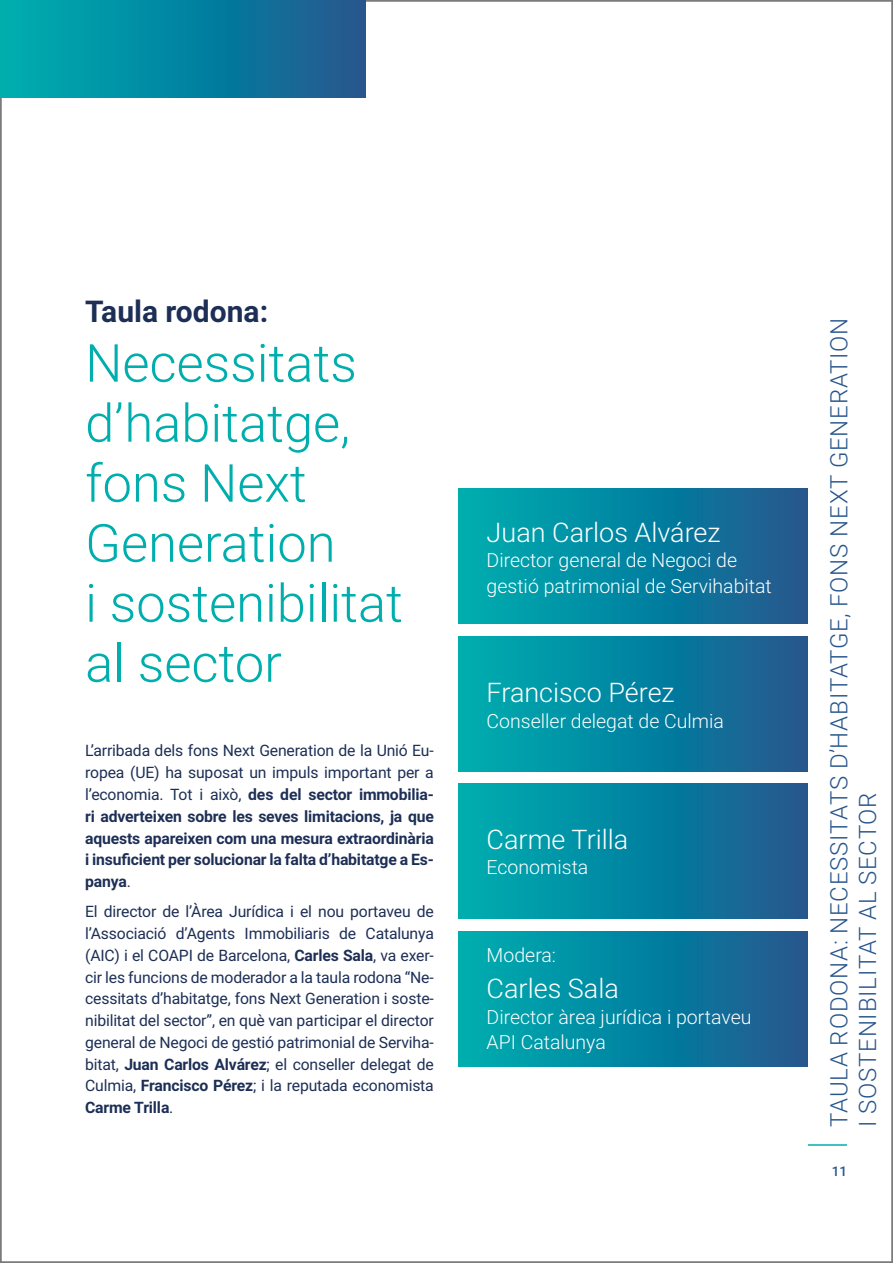
<style>
.page{position:relative;width:893px;height:1263px;background:#fff}
.page>*{position:absolute;margin:0;border:0;box-sizing:border-box;transform-origin:0 0}
.t1{font:300 52.5px/60px "Roboto";color:#00aeae}
.t2{font:700 30px "Roboto";color:#1d2f56}
.t3{font:300 27px "Roboto";color:#fff}
.t4{font:300 24px/28.8px "Roboto";letter-spacing:.035em;color:#27558c}
.t5{font:300 19.5px/25.5px "Roboto";color:#fff}
.t6{font:15.75px/21.8px "Roboto";letter-spacing:-.01em;color:#1d2f56;text-align:justify}
.t7{font:700 15.75px/21.8px "Roboto";letter-spacing:-.01em;color:#1d2f56;text-align:justify}
.t8{font:500 13.5px "Roboto";color:#27558c}
.s1{font-weight:400}
.s2{font-weight:700}
</style>
<div class="page">
<hr style="left:808px;top:1144px;width:39px;height:2px;background:#00aeae">
<div style="left:458px;top:489px;width:350px;height:134px;background:linear-gradient(to right,#00b0b2,#1c578f)"></div>
<div style="left:458px;top:636px;width:350px;height:135px;background:linear-gradient(to right,#00b0b2,#1c578f)"></div>
<div style="left:458px;top:784px;width:350px;height:134px;background:linear-gradient(to right,#00b0b2,#1c578f)"></div>
<div style="left:0;top:0;width:366px;height:98px;background:linear-gradient(to right,#00b0b2,#1c578f)"></div>
<div style="left:458px;top:931px;width:350px;height:135px;background:linear-gradient(to right,#00b0b2,#1c578f)"></div>
<h2 class="t2" style="left:85px;top:290px;width:184px">Taula rodona:</h2>
<h1 class="t1" style="left:85px;top:331px;width:319px">Necessitats d’habitatge, fons Next<br>Generation<br>i sostenibilitat al sector</h1>
<p class="t7" style="left:85px;top:739px;width:350px"><span class="s1">L’arribada dels fons Next Generation de la Unió Eu&shy;ropea (UE) ha suposat un impuls important per a l’economia. Tot i això,</span> des del sector immobilia&shy;ri adverteixen sobre les seves limitacions, ja que aquests apareixen com una mesura extraordinària i insuficient per solucionar la falta d’habitatge a Es&shy;panya<span class="s1">.</span></p>
<p class="t6" style="left:85px;top:900px;width:350px">El director de l’Àrea Jurídica i el nou portaveu de l’Associació d’Agents Immobiliaris de Catalunya (AIC) i el COAPI de Barcelona, <span class="s2">Carles Sala</span>, va exer&shy;cir les funcions de moderador a la taula rodona “Ne&shy;cessitats d’habitatge, fons Next Generation i soste&shy;nibilitat del sector”, en què van participar el director general de Negoci de gestió patrimonial de Serviha&shy;bitat, <span class="s2">Juan Carlos Alvárez</span>; el conseller delegat de Culmia, <span class="s2">Francisco Pérez</span>; i la reputada economista <span class="s2">Carme Trilla</span>.</p>
<h3 class="t3" style="left:487px;top:513px;width:235px">Juan Carlos Alvárez</h3>
<p class="t5" style="left:487px;top:547px;width:287px">Director general de Negoci de gestió patrimonial de Servihabitat</p>
<h3 class="t3" style="left:487px;top:674px;width:190px">Francisco Pérez</h3>
<p class="t5" style="left:487px;top:707px;width:239px">Conseller delegat de Culmia</p>
<h3 class="t3" style="left:487px;top:820px;width:143px">Carme Trilla</h3>
<p class="t5" style="left:487px;top:854px;width:103px">Economista</p>
<p class="t5" style="left:487px;top:942px;width:71px">Modera:</p>
<h3 class="t3" style="left:487px;top:970px;width:134px">Carles Sala</h3>
<p class="t5" style="left:487px;top:1003px;width:266px">Director àrea jurídica i portaveu<br>API Catalunya</p>
<h3 class="t4" style="left:823px;top:1127px;width:811px;rotate:-90deg">TAULA RODONA: NECESSITATS D’HABITATGE, FONS NEXT GENERATION<br>I SOSTENIBILITAT AL SECTOR</h3>
<p class="t8" style="left:832px;top:1162px;width:17px">11</p>
</div>
